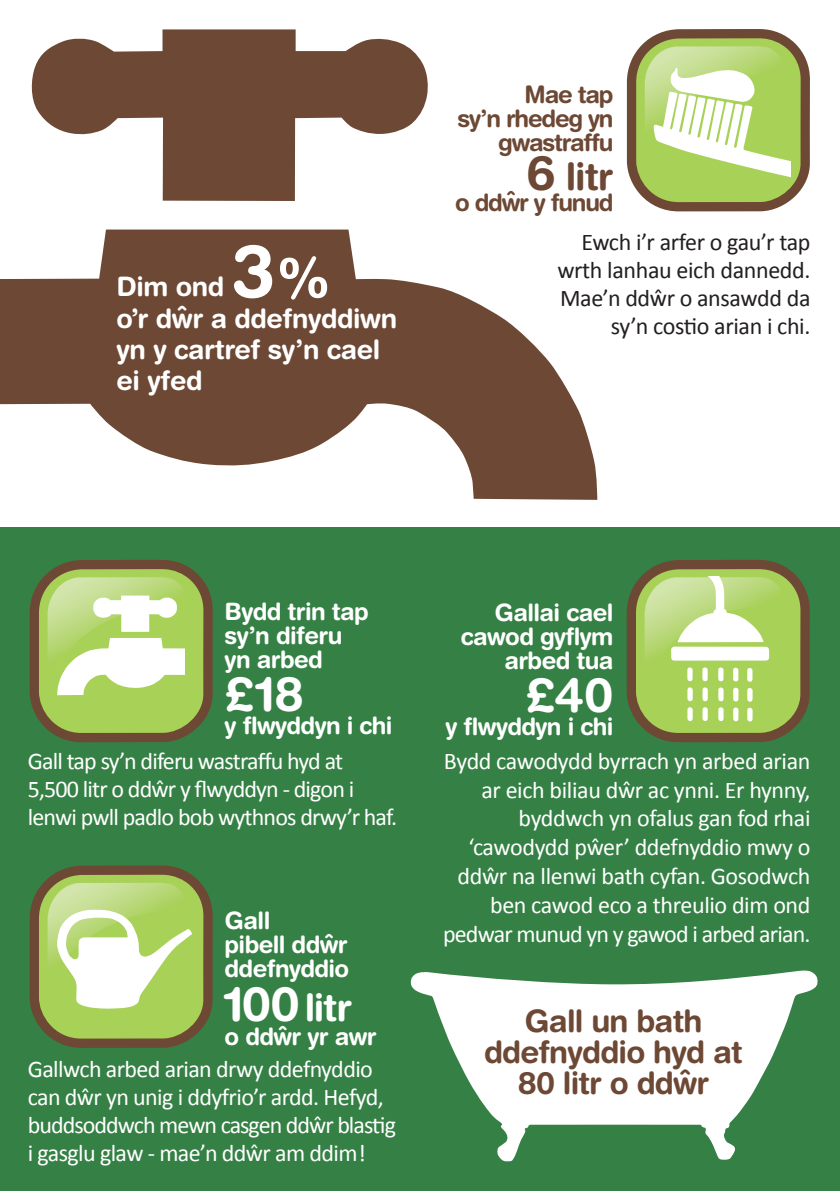
<style>
.page{position:relative;width:840px;height:1191px;background:#fff}
.page>*{position:absolute;margin:0;border:0;box-sizing:border-box;transform-origin:0 0}
.t1{font:700 74px "Helvetica Rounded";color:#fff}
.t2{font:700 48px "Helvetica Rounded";color:#fff}
.t3{font:700 38px "Helvetica Rounded";color:#fff}
.t4{font:700 38px "Helvetica Rounded";color:#6d4834}
.t5{font:700 31px/31px "Helvetica Rounded";letter-spacing:-.025em;color:#6d4834;text-align:center}
.t6{font:700 30px "Helvetica Rounded";color:#6d4834}
.t7{font:700 26.8px/31.4px "Helvetica Rounded";letter-spacing:-.015em;color:#fff}
.t8{font:24px/28.8px "Calibri";letter-spacing:-.025em;color:#fff}
.t9{font:700 24px/24px "Helvetica Rounded";letter-spacing:-.025em;color:#fff}
.t10{font:24px/28px "Calibri";letter-spacing:-.015em;color:#231f20;text-align:right}
.t11{font:700 24px/24px "Helvetica Rounded";letter-spacing:-.05em;color:#6d4834;text-align:right}
.s1{font-size:56px}
.s2{font-size:48px}
</style>
<div class="page">
<div style="left:0;top:527px;width:839px;height:664px;background:#358145"></div>
<svg style="left:31px;top:29px;width:397px;height:172px;fill:#6d4834"></svg>
<svg style="left:0;top:229px;width:597px;height:271px;fill:#6d4834"></svg>
<svg style="left:410px;top:970px;width:407px;height:191px;fill:#fff"></svg>
<svg style="left:626px;top:560px;width:183px;height:182px;background:#a5bc6f"></svg>
<svg style="left:626px;top:29px;width:183px;height:182px"></svg>
<svg style="left:30px;top:560px;width:183px;height:182px;background:#aabf78"></svg>
<svg style="left:30px;top:865px;width:183px;height:183px;background:#a9be77"></svg>
<h1 class="t1" style="left:231px;top:244px;width:101px">3<span class="s1">%</span></h1>
<p class="t7" style="left:116px;top:274px;width:282px">Dim ond<br>o’r dwr a ddefnyddiwn yn y cartref sy’n cael ei yfed</p>
<p class="t7" style="left:178px;top:303px;width:9px">ˆ</p>
<p class="t11" style="left:457px;top:85px;width:157px">Mae tap<br>sy’n rhedeg yn gwastraffu</p>
<p class="t11" style="left:455px;top:193px;width:160px">o ddwr y funud</p>
<h3 class="t4" style="left:526px;top:163px;width:88px"><span class="s2">6</span> litr</h3>
<p class="t11" style="left:507px;top:191px;width:8px">ˆ</p>
<p class="t10" style="left:557px;top:228px;width:254px">Ewch i’r arfer o gau’r tap wrth lanhau eich dannedd.<br>Mae’n ddŵr o ansawdd da sy’n costio arian i chi.</p>
<p class="t9" style="left:224px;top:602px;width:146px">Bydd trin tap sy’n diferu yn arbed</p>
<h2 class="t2" style="left:224px;top:677px;width:81px">£18</h2>
<p class="t9" style="left:224px;top:716px;width:169px">y flwyddyn i chi</p>
<p class="t8" style="left:28px;top:746px;width:370px;line-height:28px">Gall tap sy’n diferu wastraffu hyd at<br>5,500 litr o ddŵr y flwyddyn - digon i lenwi pwll padlo bob wythnos drwy’r haf.</p>
<p class="t9" style="left:224px;top:910px;width:126px">Gall<br>pibell ddwr ddefnyddio</p>
<p class="t9" style="left:325px;top:933px;width:8px">ˆ</p>
<h3 class="t3" style="left:224px;top:994px;width:129px"><span class="s2">100</span> litr</h3>
<p class="t9" style="left:279px;top:1026px;width:8px">ˆ</p>
<p class="t9" style="left:224px;top:1026px;width:153px">o ddwr yr awr</p>
<p class="t8" style="left:28px;top:1054px;width:369px;line-height:28px">Gallwch arbed arian drwy ddefnyddio can dŵr yn unig i ddyfrio’r ardd. Hefyd, buddsoddwch mewn casgen ddŵr blastig i gasglu glaw - mae’n ddŵr am ddim!</p>
<p class="t9" style="left:460px;top:603px;width:154px;text-align:right">Gallai cael cawod gyflym arbed tua</p>
<h2 class="t2" style="left:525px;top:677px;width:89px">£40</h2>
<p class="t9" style="left:445px;top:717px;width:169px">y flwyddyn i chi</p>
<p class="t8" style="left:443px;top:746px;width:369px;text-align:right">Bydd cawodydd byrrach yn arbed arian ar eich biliau dŵr ac ynni. Er hynny, byddwch yn ofalus gan fod rhai ‘cawodydd pŵer’ ddefnyddio mwy o ddŵr na llenwi bath cyfan. Gosodwch ben cawod eco a threulio dim ond pedwar munud yn y gawod i arbed arian.</p>
<p class="t5" style="left:484px;top:1008px;width:260px">Gall un bath ddefnyddio hyd at<br>80 litr o ddwr</p>
<p class="t6" style="left:681px;top:1070px;width:10px">ˆ</p>
</div>
